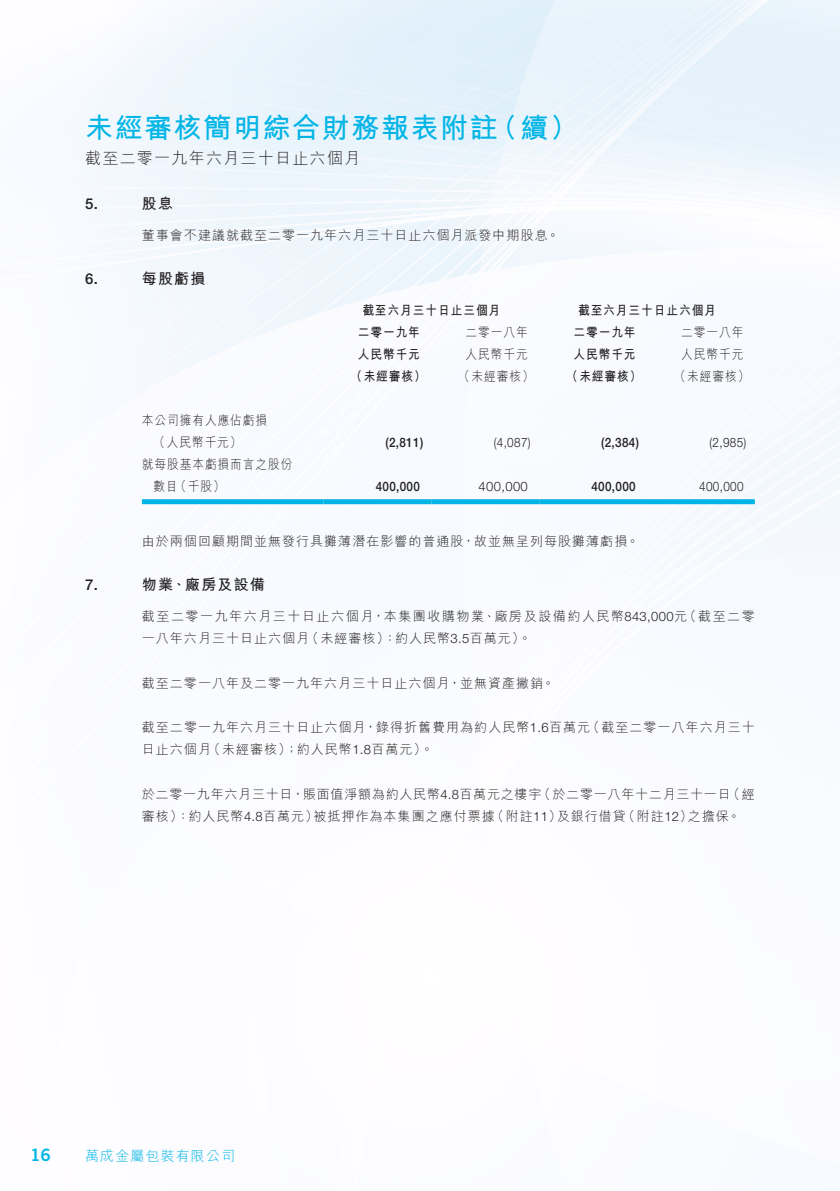
<style>
.page{position:relative;width:840px;height:1191px;background:#fff}
.page>*{position:absolute;margin:0;border:0;box-sizing:border-box;transform-origin:0 0}
.t1{font:700 28px "M Hei HK";letter-spacing:.055em;color:#00b5e6}
.t2{font:17px "Trade Gothic LT Std Bd 2";color:#00b5e6}
.t3{font:300 16px "M Hei HK";letter-spacing:.08em;color:#231f20}
.t4{font:700 15px "M Hei HK";letter-spacing:.08em;color:#231f20}
.t5{font:500 15px "Helvetica Neue LT Std";color:#231f20}
.t6{font:300 14px "M Hei HK";letter-spacing:.08em;color:#00b5e6}
.t7{font:300 13px/22px "M Hei HK";letter-spacing:.08em;color:#231f20}
.t8{font:300 13px/22px "M Hei HK";letter-spacing:.08em;color:#231f20;scale:.9 1}
.t9{font:300 13px/22px "M Hei HK";letter-spacing:.12em;color:#231f20}
.t10{font:700 13px "M Hei HK";letter-spacing:.08em;color:#231f20;scale:.9 1}
.t11{font:300 13px "M Hei HK";letter-spacing:.06em;color:#231f20}
.t12{font:500 13px "Helvetica Neue LT Std";letter-spacing:.03em;color:#231f20;scale:.9 1}
.t13{font:300 13px "Helvetica Neue LT Std";letter-spacing:.03em;color:#231f20;scale:.9 1}
.t14{font:300 13px "Helvetica Neue LT Std";letter-spacing:.03em;color:#231f20}
.s1{font-family:"Helvetica Neue LT Std"}
</style>
<div class="page">
<img style="left:75px;top:0;width:764px;height:571px">
<div style="left:142px;top:499px;width:181px;height:5px;background:#00b5e6"></div>
<div style="left:323px;top:499px;width:108px;height:5px;background:#00b5e6"></div>
<div style="left:431px;top:499px;width:108px;height:5px;background:#00b5e6"></div>
<div style="left:539px;top:499px;width:107px;height:5px;background:#00b5e6"></div>
<div style="left:646px;top:499px;width:108px;height:5px;background:#00b5e6"></div>
<h1 class="t1" style="left:85px;top:108px;width:414px">未經審核簡明綜合財務報表附註</h1>
<p class="t3" style="left:85px;top:150px;width:276px">截至二零一九年六月三十日止六個月</p>
<p class="t4" style="left:142px;top:193px;width:33px">股息</p>
<p class="t5" style="left:85px;top:195px;width:14px">5.</p>
<h1 class="t1" style="left:489px;top:108px;width:90px">（續(</h1>
<p class="t5" style="left:85px;top:270px;width:14px">6.</p>
<p class="t5" style="left:85px;top:576px;width:14px">7.</p>
<p class="t7" style="left:142px;top:224px;width:419px">董事會不建議就截至二零一九年六月三十日止六個月派發中期股息。</p>
<p class="t4" style="left:142px;top:268px;width:65px">每股虧損</p>
<p class="t10" style="left:362px;top:301px;width:155px">截至六月三十日止三個月</p>
<p class="t10" style="left:577px;top:301px;width:155px">截至六月三十日止六個月</p>
<p class="t10" style="left:357px;top:323px;width:71px">二零一九年</p>
<p class="t8" style="left:465px;top:321px;width:71px">二零一八年</p>
<p class="t10" style="left:573px;top:323px;width:71px">二零一九年</p>
<p class="t8" style="left:681px;top:321px;width:71px">二零一八年</p>
<p class="t10" style="left:357px;top:345px;width:71px">人民幣千元</p>
<p class="t8" style="left:465px;top:343px;width:71px">人民幣千元</p>
<p class="t10" style="left:573px;top:345px;width:71px">人民幣千元</p>
<p class="t8" style="left:681px;top:343px;width:71px">人民幣千元</p>
<p class="t10" style="left:350px;top:367px;width:85px">（未經審核）</p>
<p class="t8" style="left:458px;top:365px;width:85px">（未經審核）</p>
<p class="t10" style="left:566px;top:367px;width:85px">（未經審核）</p>
<p class="t8" style="left:673px;top:365px;width:85px">（未經審核(</p>
<p class="t8" style="left:142px;top:409px;width:141px">本公司擁有人應佔虧損</p>
<p class="t8" style="left:142px;top:431px;width:169px;text-indent:12px">（人民幣千元(<br>就每股基本虧損而言之股份</p>
<p class="t12" style="left:385px;top:435px;width:43px">)2,811(</p>
<p class="t13" style="left:493px;top:434px;width:42px">)4,087(</p>
<p class="t12" style="left:600px;top:435px;width:43px">)2,384(</p>
<p class="t13" style="left:709px;top:434px;width:42px">)2,985(</p>
<p class="t8" style="left:175px;top:475px;width:57px">（千股(</p>
<p class="t8" style="left:153px;top:475px;width:29px">數目</p>
<p class="t12" style="left:375px;top:479px;width:51px">400,000</p>
<p class="t14" style="left:478px;top:478px;width:51px">400,000</p>
<p class="t12" style="left:591px;top:479px;width:51px">400,000</p>
<p class="t13" style="left:698px;top:478px;width:51px">400,000</p>
<p class="t7" style="left:142px;top:529px;width:498px">由於兩個回顧期間並無發行具攤薄潛在影響的普通股，故並無呈列每股攤薄虧損。</p>
<p class="t4" style="left:142px;top:574px;width:124px">物業、廠房及設備</p>
<p class="t7" style="left:683px;top:605px;width:73px">（截至二零</p>
<p class="t9" style="left:305px;top:605px;width:382px;text-indent:-164px">截至二零一九年六月三十日止六個月，本集團收購物業、廠房及設備約人民幣<span class="s1">843,000</span>元（未經審核 ：）約人民幣<span class="s1">3.5</span>百萬元 。(</p>
<p class="t7" style="left:142px;top:627px;width:169px">一八年六月三十日止六個月</p>
<p class="t7" style="left:142px;top:671px;width:414px">截至二零一八年及二零一九年六月三十日止六個月，並無資產撇銷。</p>
<p class="t7" style="left:586px;top:716px;width:169px">（截至二零一八年六月三十</p>
<p class="t7" style="left:207px;top:716px;width:384px;text-indent:-66px">截至二零一九年六月三十日止六個月，錄得折舊費用為約人民幣<span class="s1">1.6</span>百萬元（未經審核）；約人民幣<span class="s1">1.8</span>百萬元 。(</p>
<p class="t7" style="left:142px;top:738px;width:71px">日止六個月</p>
<p class="t11" style="left:537px;top:787px;width:194px">（於二零一八年十二月三十一日</p>
<p class="t7" style="left:726px;top:783px;width:29px">（經</p>
<p class="t11" style="left:142px;top:787px;width:401px">於二零一九年六月三十日，賬面值淨額為約人民幣<span class="s1">4.8</span>百萬元之樓宇</p>
<p class="t7" style="left:556px;top:805px;width:71px">及銀行借貸</p>
<p class="t7" style="left:142px;top:805px;width:178px">審核 ：）約人民幣<span class="s1">4.8</span>百萬元）</p>
<p class="t7" style="left:313px;top:805px;width:183px">被抵押作為本集團之應付票據</p>
<p class="t7" style="left:491px;top:805px;width:72px">（附註<span class="s1">11</span>）</p>
<p class="t7" style="left:622px;top:805px;width:72px">（附註<span class="s1">12</span>）</p>
<p class="t7" style="left:687px;top:805px;width:54px">之擔保。</p>
<h2 class="t2" style="left:30px;top:1144px;width:22px">16</h2>
<p class="t6" style="left:85px;top:1148px;width:151px">萬成金屬包裝有限公司</p>
</div>
